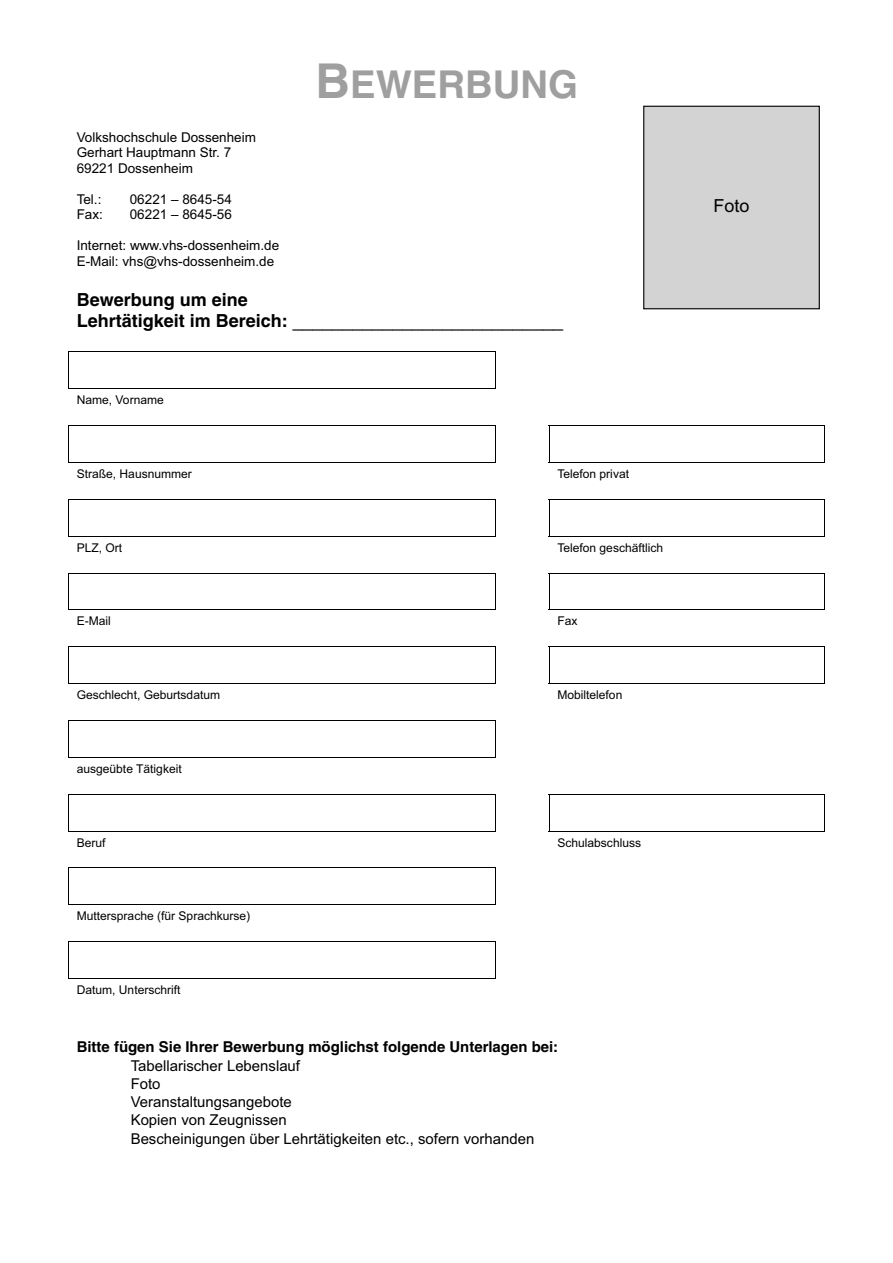
<style>
.page{position:relative;width:893px;height:1263px;background:#fff}
.page>*{position:absolute;margin:0;border:0;box-sizing:border-box;transform-origin:0 0}
.t1{font:700 38.4px "Helvetica";color:#9f9fa0}
.t2{font:18px "Arial";color:#000}
.t3{font:700 18px "Helvetica";color:#000}
.t4{font:15px/18.1px "Arial";color:#000}
.t5{font:700 15px "Helvetica";color:#000}
.t6{font:13.5px/15.6px "Arial";color:#000}
.t7{font:12px "Arial";color:#000}
.s1{font-size:48px}
.s2{font-family:"Helvetica";font-weight:700}
</style>
<div class="page">
<hr style="left:69px;top:351px;width:426px;height:1px;background:#000">
<hr style="left:68px;top:352px;width:1px;height:36px;background:#000">
<hr style="left:495px;top:352px;width:1px;height:36px;background:#000">
<hr style="left:70px;top:388px;width:425px;height:1px;background:#000">
<hr style="left:70px;top:425px;width:425px;height:1px;background:#000">
<hr style="left:550px;top:425px;width:274px;height:1px;background:#000">
<hr style="left:68px;top:426px;width:1px;height:36px;background:#000">
<hr style="left:495px;top:426px;width:1px;height:36px;background:#000">
<hr style="left:549px;top:426px;width:1px;height:36px;background:#000">
<hr style="left:824px;top:426px;width:1px;height:36px;background:#000">
<hr style="left:70px;top:462px;width:425px;height:1px;background:#000">
<hr style="left:550px;top:462px;width:274px;height:1px;background:#000">
<hr style="left:70px;top:499px;width:425px;height:1px;background:#000">
<hr style="left:550px;top:499px;width:274px;height:1px;background:#000">
<hr style="left:68px;top:500px;width:1px;height:36px;background:#000">
<hr style="left:495px;top:500px;width:1px;height:36px;background:#000">
<hr style="left:549px;top:500px;width:1px;height:36px;background:#000">
<hr style="left:824px;top:500px;width:1px;height:36px;background:#000">
<hr style="left:70px;top:536px;width:425px;height:1px;background:#000">
<hr style="left:550px;top:536px;width:274px;height:1px;background:#000">
<hr style="left:70px;top:573px;width:425px;height:1px;background:#000">
<hr style="left:550px;top:573px;width:274px;height:1px;background:#000">
<hr style="left:68px;top:573px;width:1px;height:36px;background:#000">
<hr style="left:495px;top:573px;width:1px;height:36px;background:#000">
<hr style="left:549px;top:573px;width:1px;height:36px;background:#000">
<hr style="left:824px;top:573px;width:1px;height:36px;background:#000">
<hr style="left:70px;top:609px;width:425px;height:1px;background:#000">
<hr style="left:550px;top:609px;width:274px;height:1px;background:#000">
<hr style="left:70px;top:646px;width:425px;height:1px;background:#000">
<hr style="left:550px;top:646px;width:274px;height:1px;background:#000">
<hr style="left:68px;top:647px;width:1px;height:36px;background:#000">
<hr style="left:495px;top:647px;width:1px;height:36px;background:#000">
<hr style="left:549px;top:647px;width:1px;height:36px;background:#000">
<hr style="left:824px;top:647px;width:1px;height:36px;background:#000">
<hr style="left:70px;top:683px;width:425px;height:1px;background:#000">
<hr style="left:550px;top:683px;width:274px;height:1px;background:#000">
<hr style="left:70px;top:720px;width:425px;height:1px;background:#000">
<hr style="left:68px;top:721px;width:1px;height:36px;background:#000">
<hr style="left:495px;top:721px;width:1px;height:36px;background:#000">
<hr style="left:70px;top:757px;width:425px;height:1px;background:#000">
<hr style="left:70px;top:794px;width:425px;height:1px;background:#000">
<hr style="left:550px;top:794px;width:274px;height:1px;background:#000">
<hr style="left:68px;top:795px;width:1px;height:36px;background:#000">
<hr style="left:495px;top:795px;width:1px;height:36px;background:#000">
<hr style="left:549px;top:795px;width:1px;height:36px;background:#000">
<hr style="left:824px;top:795px;width:1px;height:36px;background:#000">
<hr style="left:70px;top:831px;width:425px;height:1px;background:#000">
<hr style="left:550px;top:831px;width:274px;height:1px;background:#000">
<hr style="left:70px;top:867px;width:425px;height:1px;background:#000">
<hr style="left:68px;top:868px;width:1px;height:36px;background:#000">
<hr style="left:495px;top:868px;width:1px;height:36px;background:#000">
<hr style="left:70px;top:904px;width:425px;height:1px;background:#000">
<hr style="left:70px;top:941px;width:425px;height:1px;background:#000">
<hr style="left:68px;top:942px;width:1px;height:36px;background:#000">
<hr style="left:495px;top:942px;width:1px;height:36px;background:#000">
<hr style="left:70px;top:978px;width:425px;height:1px;background:#000">
<div style="left:644px;top:106px;width:175px;height:203px;background:#d3d3d4"></div>
<div style="left:643px;top:106px;width:177px;height:203px;border:1px solid #000"></div>
<h1 class="t1" style="left:315px;top:66px;width:264px"><span class="s1">B</span>EWERBUNG</h1>
<p class="t6" style="left:77px;top:130px;width:181px">Volkshochschule Dossenheim<br>Gerhart Hauptmann Str. 7<br>69221 Dossenheim</p>
<p class="t6" style="left:77px;top:192px;width:26px">Tel.:</p>
<p class="t6" style="left:130px;top:192px;width:104px">06221 – 8645-54</p>
<p class="t6" style="left:77px;top:208px;width:28px">Fax:</p>
<p class="t6" style="left:130px;top:208px;width:104px">06221 – 8645-56</p>
<p class="t6" style="left:77px;top:239px;width:204px">Internet: www.vhs-dossenheim.de<br>E-Mail: vhs@vhs-dossenheim.de</p>
<h2 class="t3" style="left:77px;top:291px;width:173px">Bewerbung um eine</h2>
<h2 class="t2" style="left:77px;top:313px;width:488px"><span class="s2">Lehrtätigkeit im Bereich:</span> ___________________________</h2>
<p class="t7" style="left:77px;top:396px;width:89px">Name, Vorname</p>
<p class="t7" style="left:77px;top:469px;width:117px">Straße, Hausnummer</p>
<p class="t7" style="left:557px;top:469px;width:73px">Telefon privat</p>
<p class="t7" style="left:77px;top:543px;width:47px">PLZ, Ort</p>
<p class="t7" style="left:557px;top:543px;width:107px">Telefon geschäftlich</p>
<p class="t7" style="left:77px;top:617px;width:36px">E-Mail</p>
<p class="t7" style="left:557px;top:617px;width:22px">Fax</p>
<p class="t7" style="left:77px;top:690px;width:145px">Geschlecht, Geburtsdatum</p>
<p class="t7" style="left:557px;top:690px;width:67px">Mobiltelefon</p>
<p class="t7" style="left:77px;top:764px;width:107px">ausgeübte Tätigkeit</p>
<p class="t7" style="left:77px;top:838px;width:30px">Beruf</p>
<p class="t7" style="left:557px;top:838px;width:85px">Schulabschluss</p>
<p class="t7" style="left:77px;top:912px;width:175px">Muttersprache (für Sprachkurse)</p>
<p class="t7" style="left:77px;top:985px;width:105px">Datum, Unterschrift</p>
<p class="t5" style="left:77px;top:1039px;width:483px">Bitte fügen Sie Ihrer Bewerbung möglichst folgende Unterlagen bei:</p>
<p class="t4" style="left:131px;top:1058px;width:405px">Tabellarischer Lebenslauf<br>Foto<br>Veranstaltungsangebote<br>Kopien von Zeugnissen<br>Bescheinigungen über Lehrtätigkeiten etc., sofern vorhanden</p>
<h2 class="t2" style="left:714px;top:198px;width:38px">Foto</h2>
</div>
